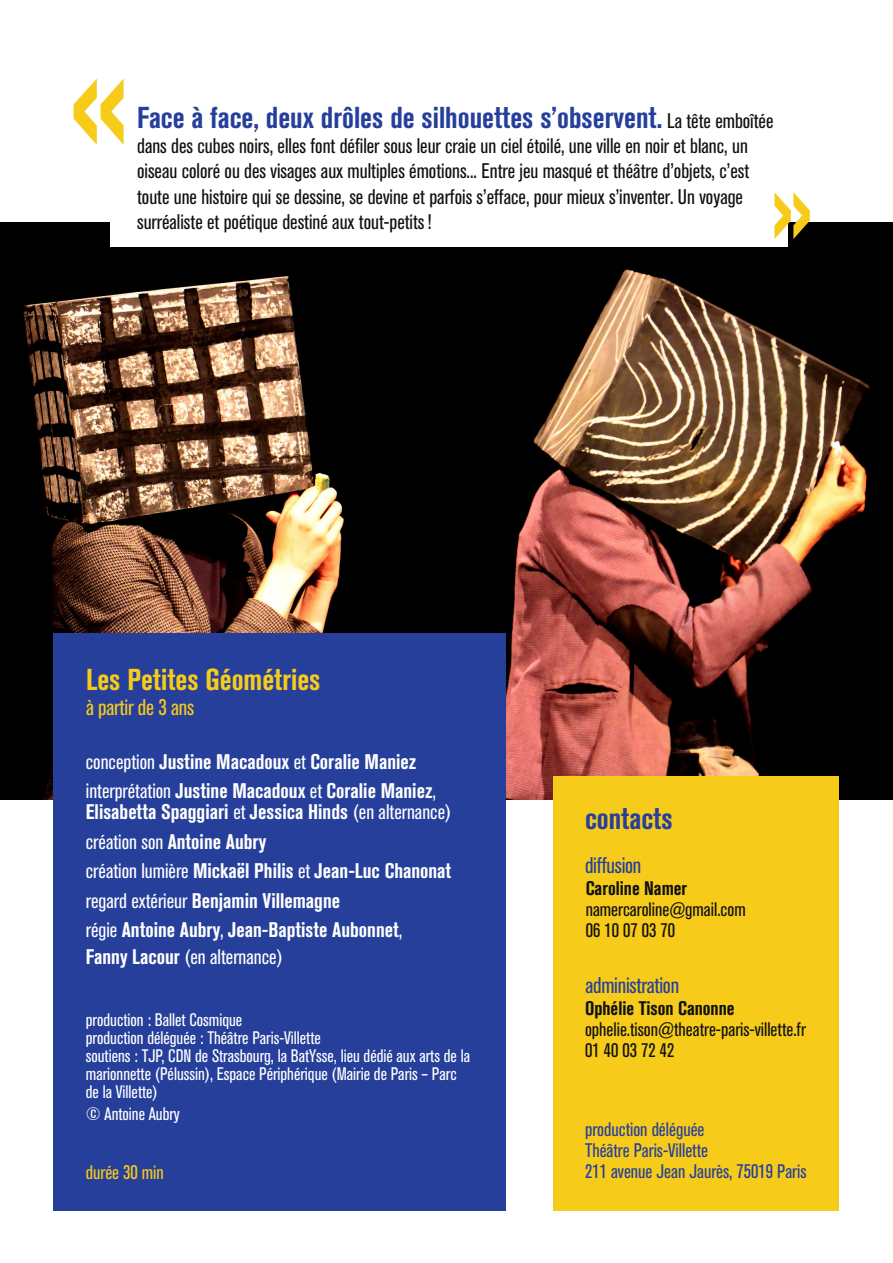
<style>
.page{position:relative;width:893px;height:1263px;background:#fff}
.page>*{position:absolute;margin:0;border:0;box-sizing:border-box;transform-origin:0 0}
._5-vilette_COURANT{font:condensed 165.45px "Akzidenz Grotesk BQ";color:#f6cb1a}
._5-vilette_COURANT-2{font:condensed 117px "Akzidenz Grotesk BQ";color:#f6cb1a}
._5-vilette_COURANT-3{font:700 condensed 30px "Akzidenz Grotesk BQ";color:#263f9b}
._5-vilette_COURANT-4{font:700 condensed 30px "Akzidenz Grotesk BQ";color:#f6cb1a}
._5-vilette_COURANT-5{font:condensed 22.5px "Akzidenz Grotesk BQ";letter-spacing:-.01em;color:#263f9b}
._5-vilette_COURANT-6{font:condensed 22.5px "Akzidenz Grotesk BQ";letter-spacing:-.01em;color:#f6cb1a}
._5-vilette_COURANT-7{font:700 condensed 21px/21px "Akzidenz Grotesk BQ";color:#fff}
._5-vilette_COURANT-8{font:condensed 21px/25.2px "Akzidenz Grotesk BQ";color:#111}
._5-vilette_COURANT-9{font:condensed 19.5px/21px "Akzidenz Grotesk BQ";color:#111}
._5-vilette_COURANT-10{font:condensed 19.5px "Akzidenz Grotesk BQ";color:#263f9b}
._5-vilette_COURANT-11{font:condensed 19.5px "Akzidenz Grotesk BQ";color:#f6cb1a}
._5-vilette_COURANT-12{font:condensed 18px/18px "Akzidenz Grotesk BQ";color:#fff}
.s1{font-weight:400;font-size:21px;color:#111}
.s2{font-weight:400}
.s3{font-weight:700}
</style>
<div class="page">
<img style="left:0;top:222px;width:893px;height:578px">
<div style="left:111px;top:45px;width:677px;height:202px;background:#fff"></div>
<div style="left:53px;top:633px;width:453px;height:577px;background:#263f9b"></div>
<div style="left:553px;top:776px;width:286px;height:434px;background:#f6cb1a"></div>
<p class="_5-vilette_COURANT" style="left:70px;top:8px;width:60px">«</p>
<p class="_5-vilette_COURANT-3" style="left:137px;top:100px;width:638px">Face à face, deux drôles de silhouettes s’observent. <span class="s1">La tête emboîtée</span></p>
<p class="_5-vilette_COURANT-8" style="left:137px;top:134px;width:614px">dans des cubes noirs, elles font défiler sous leur craie un ciel étoilé, une ville en noir et blanc, un oiseau coloré ou des visages aux multiples émotions... Entre jeu masqué et théâtre d’objets, c’est toute une histoire qui se dessine, se devine et parfois s’efface, pour mieux s’inventer. Un voyage surréaliste et poétique destiné aux tout-petits!</p>
<p class="_5-vilette_COURANT-2" style="left:771px;top:142px;width:43px">»</p>
<p class="_5-vilette_COURANT-4" style="left:86px;top:662px;width:236px">Les Petites Géométries</p>
<p class="_5-vilette_COURANT-6" style="left:86px;top:695px;width:109px">à partir de 3 ans</p>
<p class="_5-vilette_COURANT-7" style="left:86px;top:751px;width:332px"><span class="s2">conception</span> Justine Macadoux <span class="s2">et</span> Coralie Maniez</p>
<p class="_5-vilette_COURANT-7" style="left:86px;top:780px;width:367px"><span class="s2">interprétation</span> Justine Macadoux <span class="s2">et</span> Coralie Maniez<span class="s2">,<br></span>Elisabetta Spaggiari <span class="s2">et</span> Jessica Hinds <span class="s2">(en alternance)</span></p>
<p class="_5-vilette_COURANT-7" style="left:86px;top:831px;width:182px"><span class="s2">création son</span> Antoine Aubry</p>
<p class="_5-vilette_COURANT-7" style="left:86px;top:860px;width:367px"><span class="s2">création lumière</span> Mickaël Philis <span class="s2">et</span> Jean-Luc Chanonat</p>
<p class="_5-vilette_COURANT-7" style="left:86px;top:890px;width:256px"><span class="s2">regard extérieur</span> Benjamin Villemagne</p>
<p class="_5-vilette_COURANT-7" style="left:86px;top:916px;width:318px;line-height:27px"><span class="s2">régie</span> Antoine Aubry<span class="s2">,</span> Jean-Baptiste Aubonnet<span class="s2">,<br></span>Fanny Lacour <span class="s2">(en alternance)</span></p>
<p class="_5-vilette_COURANT-12" style="left:86px;top:1011px;width:386px">production : Ballet Cosmique<br>production déléguée : Théâtre Paris-Villette<br>soutiens : TJP, CDN de Strasbourg, la BatYsse, lieu dédié aux arts de la marionnette (Pélussin), Espace Périphérique (Mairie de Paris – Parc de la Villette)</p>
<p class="_5-vilette_COURANT-12" style="left:86px;top:1105px;width:96px">© Antoine Aubry</p>
<p class="_5-vilette_COURANT-11" style="left:86px;top:1161px;width:79px">durée 30 min</p>
<p class="_5-vilette_COURANT-3" style="left:585px;top:801px;width:89px">contacts</p>
<p class="_5-vilette_COURANT-5" style="left:585px;top:852px;width:58px">diffusion</p>
<p class="_5-vilette_COURANT-9" style="left:586px;top:878px;width:162px"><span class="s3">Caroline Namer </span>namercaroline@gmail.com<br>06 10 07 03 70</p>
<p class="_5-vilette_COURANT-5" style="left:585px;top:972px;width:95px">administration</p>
<p class="_5-vilette_COURANT-9" style="left:585px;top:998px;width:222px"><span class="s3">Ophélie Tison Canonne </span>ophelie.tison@theatre-paris-villette.fr<br>01 40 03 72 42</p>
<p class="_5-vilette_COURANT-10" style="left:585px;top:1119px;width:121px">production déléguée</p>
<p class="_5-vilette_COURANT-10" style="left:585px;top:1140px;width:125px">Théâtre Paris-Villette</p>
<p class="_5-vilette_COURANT-10" style="left:585px;top:1161px;width:223px">211 avenue Jean Jaurès, 75019 Paris</p>
</div>
